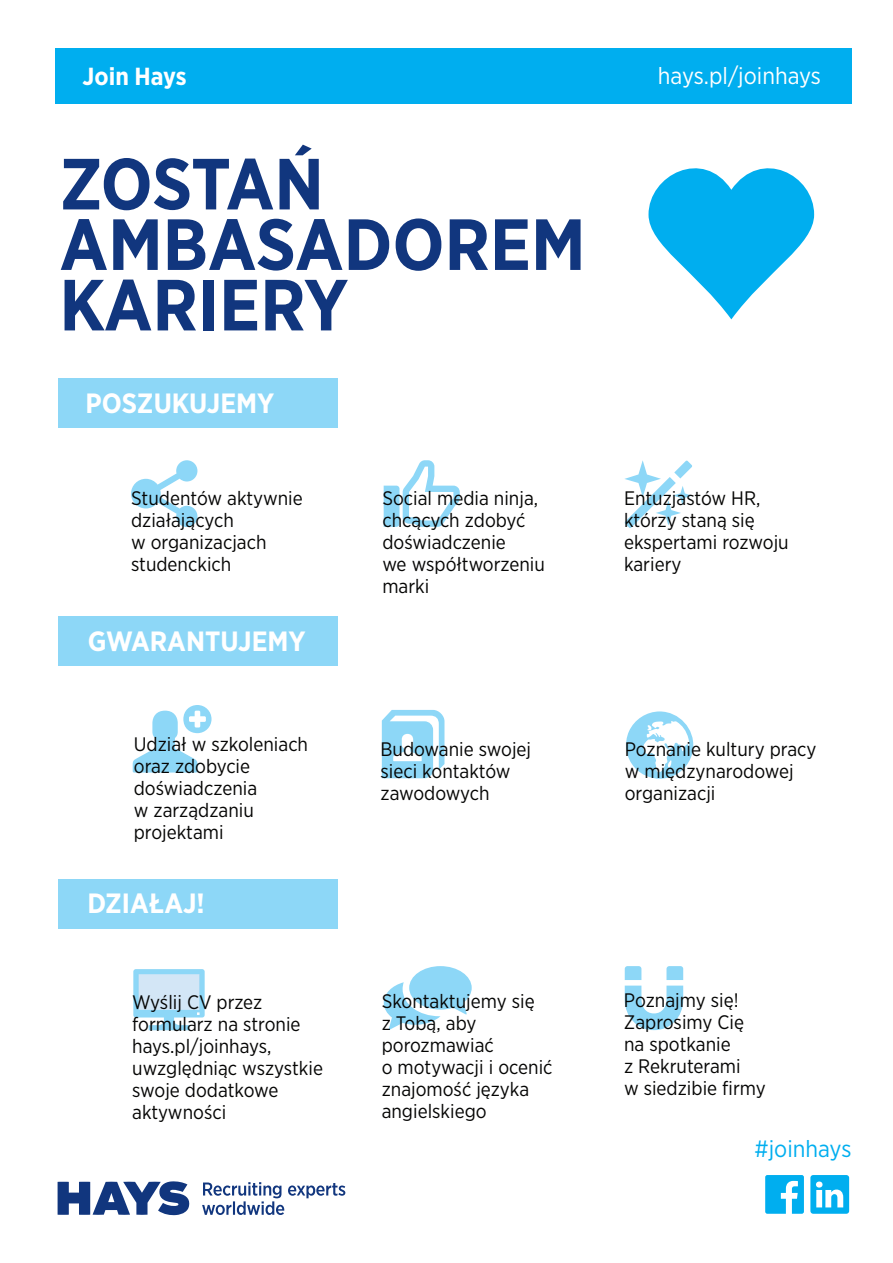
<style>
.page{position:relative;width:893px;height:1263px;background:#fff}
.page>*{position:absolute;margin:0;border:0;box-sizing:border-box;transform-origin:0 0}
.t1{font:700 27.9px "Gotham Narrow";color:#fff}
.t2{font:700 24.75px "Gotham Narrow";color:#fff}
.t3{font:23.55px "Gotham Narrow";color:#fff}
.t4{font:23.55px "Gotham Narrow";color:#00aeef}
.t5{font:19.5px/21.9px "Gotham Narrow";color:#050504}
</style>
<div class="page">
<svg style="left:625px;top:966px;width:58px;height:64px"></svg>
<svg style="left:384px;top:966px;width:88px;height:64px"></svg>
<svg style="left:133px;top:969px;width:72px;height:61px;background:#c0e4f7"></svg>
<svg style="left:624px;top:460px;width:68px;height:68px"></svg>
<svg style="left:131px;top:460px;width:66px;height:67px"></svg>
<svg style="left:384px;top:460px;width:76px;height:67px"></svg>
<svg style="left:626px;top:711px;width:68px;height:68px"></svg>
<svg style="left:382px;top:710px;width:62px;height:68px"></svg>
<svg style="left:133px;top:705px;width:79px;height:67px"></svg>
<svg style="left:57px;top:1181px;width:288px;height:34px"></svg>
<div style="left:55px;top:48px;width:797px;height:55px;background:#00aeef"></div>
<div style="left:58px;top:378px;width:280px;height:50px;background:#8dd7f7"></div>
<div style="left:58px;top:616px;width:280px;height:50px;background:#8dd7f7"></div>
<div style="left:58px;top:879px;width:280px;height:49px;background:#8dd7f7"></div>
<svg style="left:648px;top:168px;width:166px;height:151px"></svg>
<svg style="left:810px;top:1175px;width:39px;height:39px"></svg>
<svg style="left:765px;top:1175px;width:39px;height:39px"></svg>
<svg style="left:63px;top:158px;width:210px;height:52px"></svg>
<svg style="left:280px;top:145px;width:39px;height:64px"></svg>
<svg style="left:61px;top:219px;width:46px;height:51px"></svg>
<svg style="left:113px;top:219px;width:45px;height:51px"></svg>
<svg style="left:168px;top:219px;width:174px;height:52px"></svg>
<svg style="left:349px;top:219px;width:40px;height:51px"></svg>
<svg style="left:396px;top:218px;width:45px;height:53px"></svg>
<svg style="left:450px;top:219px;width:38px;height:51px"></svg>
<svg style="left:495px;top:219px;width:33px;height:51px"></svg>
<svg style="left:536px;top:219px;width:44px;height:51px"></svg>
<svg style="left:65px;top:280px;width:86px;height:50px"></svg>
<svg style="left:158px;top:280px;width:38px;height:50px"></svg>
<div style="left:203px;top:280px;width:11px;height:50px;background:#11367e"></div>
<svg style="left:224px;top:280px;width:33px;height:50px"></svg>
<svg style="left:265px;top:280px;width:83px;height:50px"></svg>
<p class="t2" style="left:83px;top:60px;width:105px">Join Hays</p>
<p class="t3" style="left:658px;top:61px;width:165px">hays.pl/joinhays</p>
<h1 class="t1" style="left:86px;top:385px;width:190px">POSZUKUJEMY</h1>
<p class="t5" style="left:131px;top:487px;width:173px">Studentów aktywnie działających<br>w organizacjach studenckich</p>
<p class="t5" style="left:382px;top:487px;width:164px">Social media ninja, chcących zdobyć doświadczenie<br>we współtworzeniu marki</p>
<p class="t5" style="left:624px;top:487px;width:166px">Entuzjastów HR, którzy staną się ekspertami rozwoju kariery</p>
<h1 class="t1" style="left:88px;top:623px;width:220px">GWARANTUJEMY</h1>
<p class="t5" style="left:134px;top:733px;width:176px">Udział w szkoleniach oraz zdobycie doświadczenia<br>w zarządzaniu projektami</p>
<p class="t5" style="left:380px;top:738px;width:152px">Budowanie swojej sieci kontaktów zawodowych</p>
<p class="t5" style="left:625px;top:738px;width:193px">Poznanie kultury pracy w międzynarodowej organizacji</p>
<h1 class="t1" style="left:87px;top:886px;width:119px">DZIAŁAJ!</h1>
<p class="t5" style="left:132px;top:990px;width:192px">Wyślij CV przez formularz na stronie hays.pl/joinhays, uwzględniąc wszystkie swoje dodatkowe aktywności</p>
<p class="t5" style="left:624px;top:989px;width:143px">Poznajmy się!<br>Zaprosimy Cię na spotkanie<br>z Rekruterami<br>w siedzibie firmy</p>
<p class="t5" style="left:382px;top:990px;width:172px">Skontaktujemy się<br>z Tobą, aby porozmawiać<br>o motywacji i ocenić znajomość języka angielskiego</p>
<p class="t4" style="left:754px;top:1134px;width:98px">#joinhays</p>
</div>
